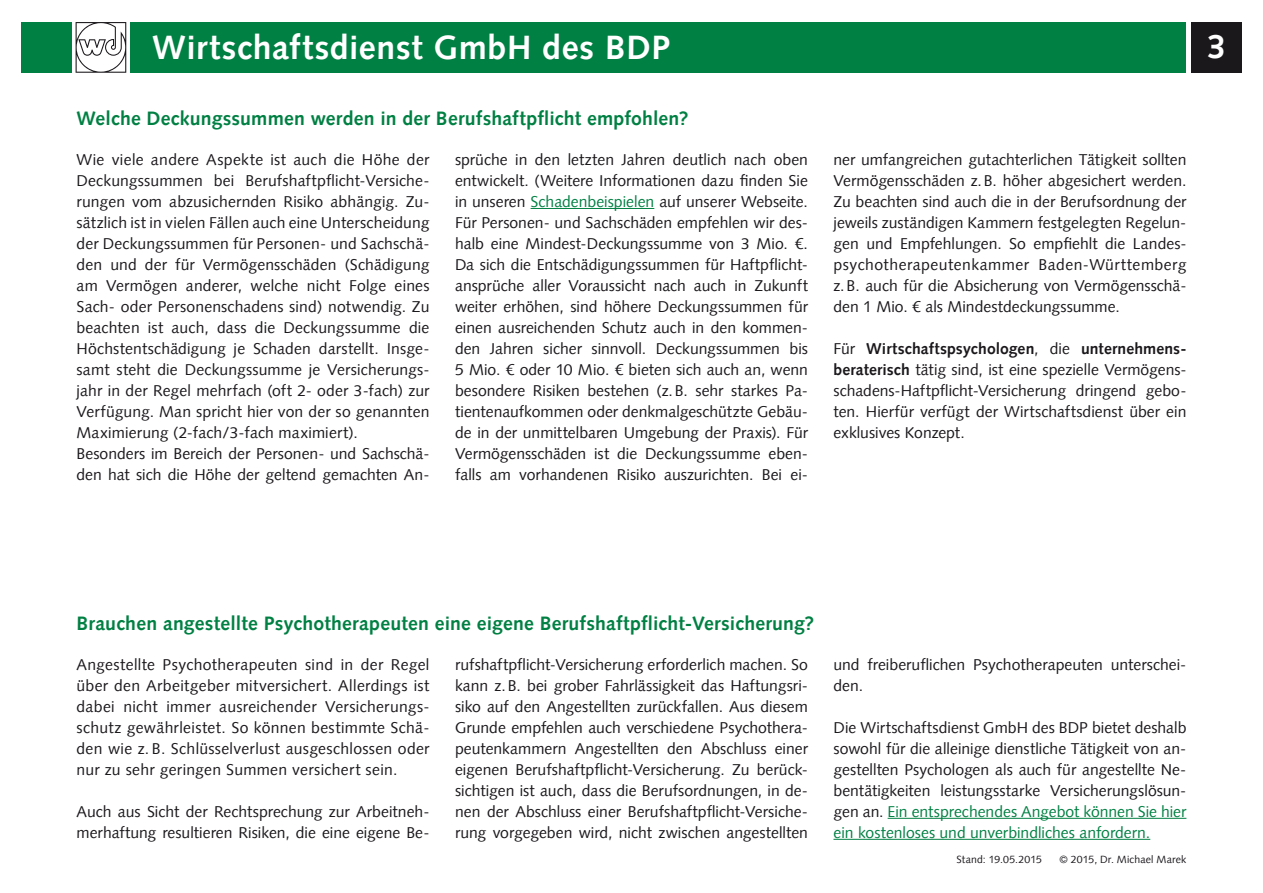
<style>
.page{position:relative;width:1263px;height:893px;background:#fff}
.page>*{position:absolute;margin:0;border:0;box-sizing:border-box;transform-origin:0 0}
.t1{font:700 33.9px "Syntax LT";letter-spacing:.02em;color:#fff}
.t2{font:700 19.5px "Syntax LT";letter-spacing:.01em;color:#008043}
.t3{font:15.75px/21px "Syntax LT";letter-spacing:.005em;color:#1b181c}
.t4{font:10.5px "Syntax LT";letter-spacing:.015em;color:#1b181c}
.s1{color:#008043}
.s2{font-weight:700}
</style>
<div class="page">
<div style="left:21px;top:22px;width:50px;height:51px;background:#008043"></div>
<div style="left:131px;top:22px;width:1055px;height:51px;background:#008043"></div>
<div style="left:1191px;top:22px;width:51px;height:51px;background:#1b181c"></div>
<svg style="left:76px;top:22px;width:50px;height:51px"></svg>
<hr style="left:531px;top:208px;width:123px;height:1px;background:#008043">
<hr style="left:888px;top:818px;width:298px;height:1px;background:#008043">
<hr style="left:833px;top:839px;width:317px;height:1px;background:#008043">
<h1 class="t1" style="left:152px;top:28px;width:519px">Wirtschaftsdienst GmbH des BDP</h1>
<h1 class="t1" style="left:1207px;top:27px;width:20px">3</h1>
<p class="t2" style="left:77px;top:108px;width:613px">Welche Deckungssummen werden in der Berufshaftpflicht empfohlen?</p>
<p class="t3" style="left:77px;top:149px;width:354px">Wie viele andere Aspekte ist auch die Höhe der Deckungssummen bei Berufshaftpflicht-Versiche&shy;rungen vom abzusichernden Risiko abhängig. Zu&shy;sätzlich ist in vielen Fällen auch eine Unterscheidung der Deckungssummen für Personen- und Sachschä&shy;den und der für Vermögensschäden (Schädigung am Vermögen anderer, welche nicht Folge eines Sach- oder Personenschadens sind) notwendig. Zu beachten ist auch, dass die Deckungssumme die Höchstentschädigung je Schaden darstellt. Insge&shy;samt steht die Deckungssumme je Versicherungs&shy;jahr in der Regel mehrfach (oft 2- oder 3-fach) zur Verfügung. Man spricht hier von der so genannten Maximierung (2-fach/3-fach maximiert).<br>Besonders im Bereich der Personen- und Sachschä&shy;den hat sich die Höhe der geltend gemachten An-</p>
<p class="t3" style="left:455px;top:149px;width:354px">sprüche in den letzten Jahren deutlich nach oben entwickelt. (Weitere Informationen dazu finden Sie in unseren <span class="s1">Schadenbeispielen</span> auf unserer Webseite.<br>Für Personen- und Sachschäden empfehlen wir des&shy;halb eine Mindest-Deckungssumme von 3 Mio. €.<br>Da sich die Entschädigungssummen für Haftpflicht&shy;ansprüche aller Voraussicht nach auch in Zukunft weiter erhöhen, sind höhere Deckungssummen für einen ausreichenden Schutz auch in den kommen&shy;den Jahren sicher sinnvoll. Deckungssummen bis 5 Mio. € oder 10 Mio. € bieten sich auch an, wenn besondere Risiken bestehen (z.B. sehr starkes Pa&shy;tientenaufkommen oder denkmalgeschützte Gebäu&shy;de in der unmittelbaren Umgebung der Praxis). Für Vermögensschäden ist die Deckungssumme eben&shy;falls am vorhandenen Risiko auszurichten. Bei ei-</p>
<p class="t3" style="left:833px;top:149px;width:354px">ner umfangreichen gutachterlichen Tätigkeit sollten Vermögensschäden z.B. höher abgesichert werden.<br>Zu beachten sind auch die in der Berufsordnung der jeweils zuständigen Kammern festgelegten Regelun&shy;gen und Empfehlungen. So empfiehlt die Landes&shy;psychotherapeutenkammer Baden-Württemberg z.B. auch für die Absicherung von Vermögensschä&shy;den 1 Mio. € als Mindestdeckungssumme.</p>
<p class="t3" style="left:833px;top:338px;width:354px;text-align:justify">Für <span class="s2">Wirtschaftspsychologen</span>, die <span class="s2">unternehmens&shy;beraterisch</span> tätig sind, ist eine spezielle Vermögens&shy;schadens-Haftpflicht-Versicherung dringend gebo&shy;ten. Hierfür verfügt der Wirtschaftsdienst über ein exklusives Konzept.</p>
<p class="t2" style="left:77px;top:612px;width:739px">Brauchen angestellte Psychotherapeuten eine eigene Berufshaftpflicht-Versicherung?</p>
<p class="t3" style="left:77px;top:654px;width:354px;text-align:justify">Angestellte Psychotherapeuten sind in der Regel über den Arbeitgeber mitversichert. Allerdings ist dabei nicht immer ausreichender Versicherungs&shy;schutz gewährleistet. So können bestimmte Schä&shy;den wie z. B. Schlüsselverlust ausgeschlossen oder nur zu sehr geringen Summen versichert sein.</p>
<p class="t3" style="left:77px;top:801px;width:354px">Auch aus Sicht der Rechtsprechung zur Arbeitneh&shy;merhaftung resultieren Risiken, die eine eigene Be-</p>
<p class="t3" style="left:455px;top:654px;width:354px;text-align:justify">rufshaftpflicht-Versicherung erforderlich machen. So kann z.B. bei grober Fahrlässigkeit das Haftungsri&shy;siko auf den Angestellten zurückfallen. Aus diesem Grunde empfehlen auch verschiedene Psychothera&shy;peutenkammern Angestellten den Abschluss einer eigenen Berufshaftpflicht-Versicherung. Zu berück&shy;sichtigen ist auch, dass die Berufsordnungen, in de&shy;nen der Abschluss einer Berufshaftpflicht-Versiche&shy;rung vorgegeben wird, nicht zwischen angestellten</p>
<p class="t3" style="left:833px;top:654px;width:354px">und freiberuflichen Psychotherapeuten unterschei&shy;den.</p>
<p class="t3" style="left:833px;top:717px;width:354px;text-align:justify">Die Wirtschaftsdienst GmbH des BDP bietet deshalb sowohl für die alleinige dienstliche Tätigkeit von an&shy;gestellten Psychologen als auch für angestellte Ne&shy;bentätigkeiten leistungsstarke Versicherungslösun&shy;gen an. <span class="s1">Ein entsprechendes Angebot können Sie hier ein kostenloses und unverbindliches anfordern.</span></p>
<p class="t4" style="left:956px;top:853px;width:87px">Stand: 19.05.2015</p>
<p class="t4" style="left:1059px;top:853px;width:128px">© 2015, Dr. Michael Marek</p>
</div>
